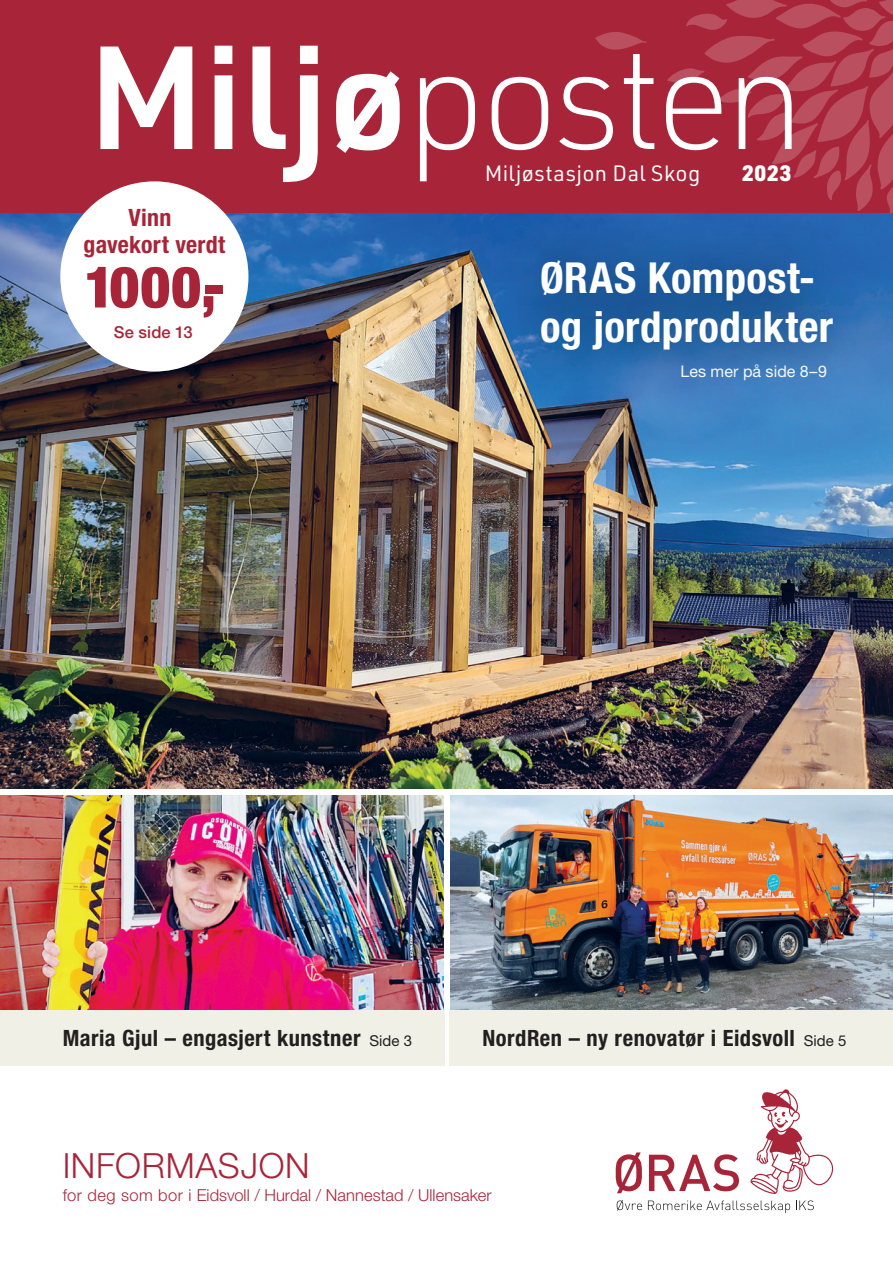
<style>
.page{position:relative;width:893px;height:1263px;background:#fff}
.page>*{position:absolute;margin:0;border:0;box-sizing:border-box;transform-origin:0 0}
.t1{font:200 143.55px "URWDIN";letter-spacing:-.045em;color:#fff}
.t2{font:900 condensed 57.3px "Helvetica Neue LT Pro";color:#a82539}
.t3{font:700 condensed 42.75px/49.2px "Helvetica Neue LT Pro";letter-spacing:.01em;color:#fff}
.t4{font:300 34.8px "Helvetica Neue LT Pro";letter-spacing:.02em;color:#a82539}
.t5{font:700 condensed 23.85px/27px "Helvetica Neue LT Pro";letter-spacing:.01em;color:#a82539;text-align:center}
.t6{font:700 condensed 22.5px "Helvetica Neue LT Pro";letter-spacing:.02em;color:#231f20}
.t7{font:21.75px "URWDIN";letter-spacing:.02em;color:#fff}
.t8{font:900 21.75px "URWDIN";color:#fff}
.t9{font:300 16.5px "Helvetica Neue LT Pro";letter-spacing:.005em;color:#a82539}
.t10{font:500 16.5px "Helvetica Neue LT Pro";letter-spacing:.005em;color:#a82539}
.t11{font:16.05px "Helvetica Neue LT Pro";color:#fff}
.s1{font-weight:600}
.s2{font-weight:400;font-stretch:normal;font-size:15px}
</style>
<div class="page">
<img style="left:0;top:213px;width:893px;height:576px">
<div style="left:0;top:0;width:893px;height:213px;background:#a82539"></div>
<svg style="left:595px;top:32px;width:52px;height:18px"></svg>
<svg style="left:667px;top:0;width:226px;height:213px"></svg>
<svg style="left:750px;top:1089px;width:83px;height:105px"></svg>
<svg style="left:616px;top:1152px;width:26px;height:41px"></svg>
<svg style="left:649px;top:1154px;width:90px;height:37px"></svg>
<svg style="left:617px;top:1200px;width:25px;height:11px"></svg>
<svg style="left:648px;top:1200px;width:142px;height:13px"></svg>
<svg style="left:796px;top:1200px;width:18px;height:10px"></svg>
<img style="left:450px;top:795px;width:443px;height:215px">
<img style="left:0;top:795px;width:444px;height:215px">
<div style="left:62px;top:183px;width:185px;height:187px;background:#fff;border-radius:50%"></div>
<div style="left:60px;top:181px;width:188px;height:191px;border:4px solid #fff;border-radius:50%"></div>
<div style="left:0;top:1010px;width:444px;height:55px;background:#f0f0e6"></div>
<div style="left:450px;top:1010px;width:443px;height:55px;background:#f0f0e6"></div>
<div style="left:496px;top:216px;width:379px;height:179px;background:#04263f;opacity:.75"></div>
<h1 class="t1" style="left:88px;top:5px;width:719px"><span class="s1">Miljø</span>posten</h1>
<p class="t7" style="left:485px;top:159px;width:217px">Miljøstasjon Dal Skog</p>
<p class="t8" style="left:742px;top:158px;width:51px">2023</p>
<p class="t5" style="left:83px;top:204px;width:143px">Vinn<br>gavekort verdt</p>
<h2 class="t2" style="left:84px;top:253px;width:141px">1000,-</h2>
<p class="t10" style="left:114px;top:322px;width:80px">Se side 13</p>
<h3 class="t3" style="left:540px;top:253px;width:295px">ØRAS Kompost&shy;og jordprodukter</h3>
<p class="t11" style="left:680px;top:361px;width:148px">Les mer på side 8–9</p>
<p class="t6" style="left:63px;top:1024px;width:351px">Maria Gjul – engasjert kunstner <span class="s2">Side 3</span></p>
<p class="t6" style="left:482px;top:1024px;width:365px">NordRen – ny renovatør i Eidsvoll <span class="s2">Side 5</span></p>
<h3 class="t4" style="left:63px;top:1144px;width:249px">INFORMASJON</h3>
<p class="t9" style="left:63px;top:1185px;width:431px">for deg som bor i Eidsvoll / Hurdal / Nannestad / Ullensaker</p>
</div>
